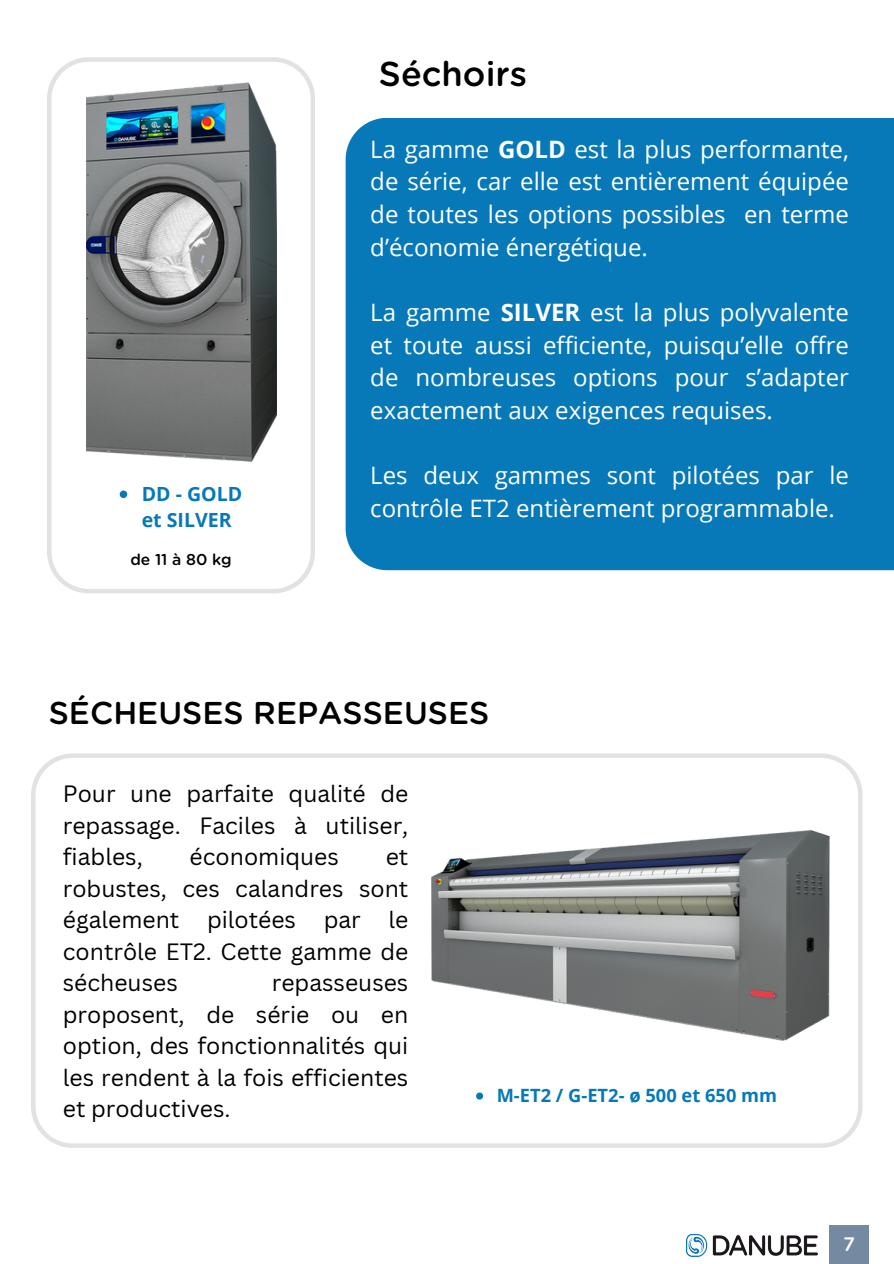
<style>
.page{position:relative;width:894px;height:1264px;background:#fff}
.page>*{position:absolute;margin:0;border:0;box-sizing:border-box;transform-origin:0 0}
.t1{font:500 34.5px "Gotham Rounded";color:#000}
.t2{font:500 31.5px "Gotham Rounded";color:#000}
.t3{font:24px/32.7px "Open Sans";color:#fff;text-align:justify}
.t4{font:22.95px/31.5px "Canva Sans";color:#000;text-align:justify}
.t5{font:700 19.5px/26.2px "Open Sans";color:#0779b8}
.t6{font:500 19.5px "Gotham Rounded";color:#fff}
.t7{font:700 18.3px "Open Sans";color:#0779b8}
.t8{font:500 15.75px "Gotham Rounded";color:#000}
.s1{font-weight:700}
</style>
<div class="page">
<div style="left:828px;top:1225px;width:40px;height:38px;background:#738aa1"></div>
<img style="left:686px;top:1234px;width:130px;height:21px">
<svg style="left:47px;top:57px;width:268px;height:536px"></svg>
<img style="left:86px;top:82px;width:190px;height:380px">
<svg style="left:120px;top:490px;width:7px;height:8px"></svg>
<div style="left:345px;top:118px;width:548px;height:452px;background:#0779b8"></div>
<svg style="left:31px;top:753px;width:831px;height:394px"></svg>
<svg style="left:476px;top:1092px;width:7px;height:7px"></svg>
<img style="left:431px;top:830px;width:398px;height:210px">
<h3 class="t1" style="left:379px;top:59px;width:150px">Séchoirs</h3>
<h3 class="t3" style="left:370px;top:132px;width:480px">La gamme <span class="s1">GOLD</span> est la plus performante, de série, car elle est entièrement équipée de toutes les options possibles en terme d’économie énergétique.</h3>
<h2 class="t5" style="left:142px;top:480px;width:102px">DD - GOLD et SILVER</h2>
<h3 class="t8" style="left:130px;top:553px;width:103px">de 11 à 80 kg</h3>
<h1 class="t3" style="left:370px;top:295px;width:480px">La gamme <span class="s1">SILVER</span> est la plus polyvalente et toute aussi efficiente, puisqu’elle offre de nombreuses options pour s’adapter exactement aux exigences requises.</h1>
<h3 class="t3" style="left:370px;top:458px;width:480px">Les deux gammes sont pilotées par le contrôle ET2 entièrement programmable.</h3>
<p class="t2" style="left:49px;top:698px;width:442px">SÉCHEUSES REPASSEUSES</p>
<p class="t4" style="left:63px;top:777px;width:347px">Pour une parfaite qualité de repassage. Faciles à utiliser, fiables,</p>
<p class="t4" style="left:189px;top:840px;width:151px">économiques</p>
<p class="t4" style="left:63px;top:840px;width:347px;text-indent:323px">et robustes, ces calandres sont également pilotées par le contrôle ET2. Cette gamme de sécheuses</p>
<p class="t4" style="left:63px;top:966px;width:347px;text-indent:209px">repasseuses proposent, de série ou en option, des fonctionnalités qui les rendent à la fois efficientes et productives.</p>
<p class="t7" style="left:496px;top:1082px;width:282px">M-ET2 / G-ET2- ø 500 et 650 mm</p>
<p class="t6" style="left:842px;top:1235px;width:13px">7</p>
</div>
